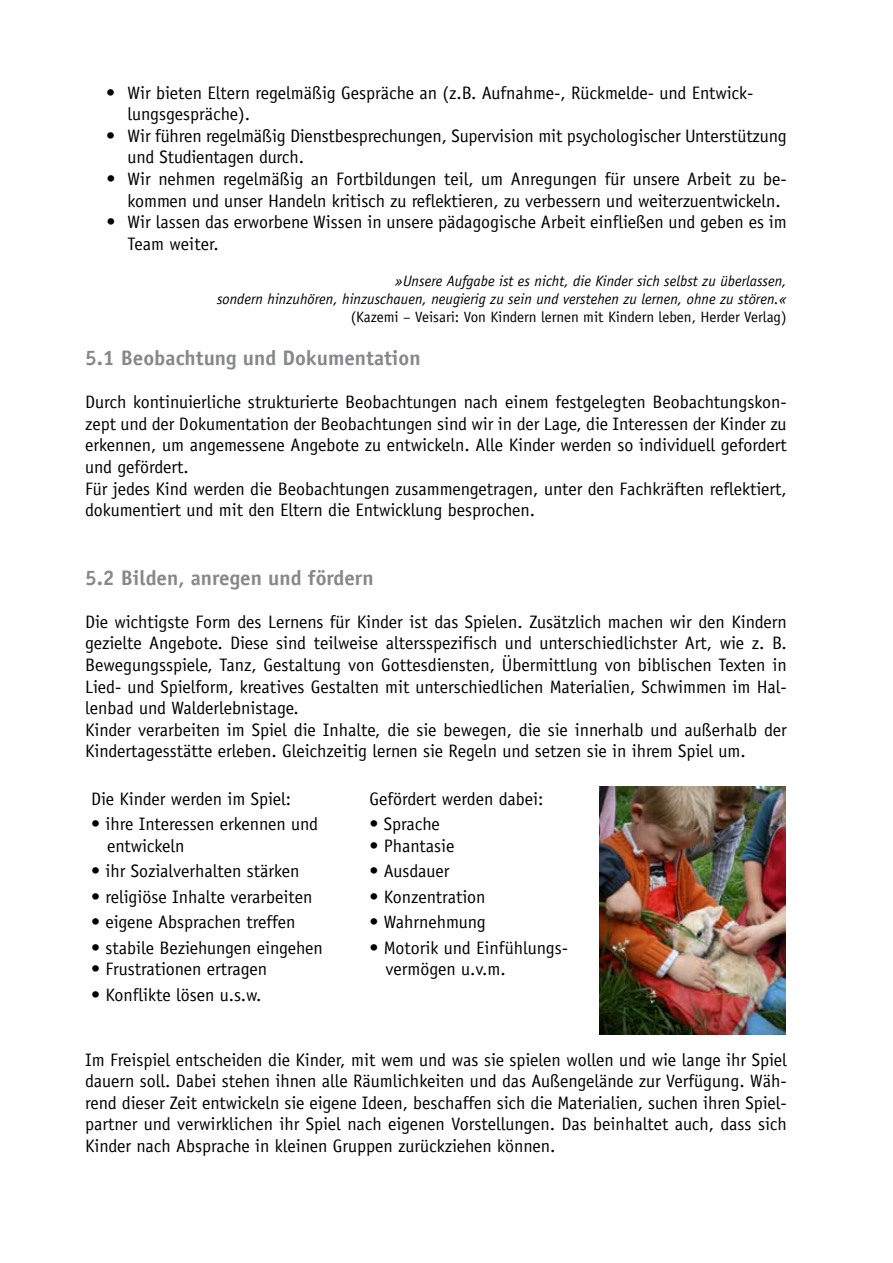
<style>
.page{position:relative;width:893px;height:1263px;background:#fff}
.page>*{position:absolute;margin:0;border:0;box-sizing:border-box;transform-origin:0 0}
.t1{font:700 21px "Officina Sans";color:#87888a}
.t2{font:18px/21.6px "Officina Sans";color:#000}
.t3{font:italic 15px/18px "Officina Sans";color:#000;text-align:right}
.t4{font:15px "Officina Sans";color:#000}
</style>
<div class="page">
<img style="left:599px;top:786px;width:187px;height:249px">
<p class="t2" style="left:128px;top:82px;width:627px;text-indent:-21px">• Wir bieten Eltern regelmäßig Gespräche an (z.B. Aufnahme-, Rückmelde- und Entwick&shy;lungsgespräche).</p>
<p class="t2" style="left:128px;top:125px;width:661px;text-indent:-21px">• Wir führen regelmäßig Dienstbesprechungen, Supervision mit psychologischer Unterstützung und Studientagen durch.</p>
<p class="t2" style="left:128px;top:168px;width:661px;text-indent:-21px">• Wir nehmen regelmäßig an Fortbildungen teil, um Anregungen für unsere Arbeit zu be&shy;kommen und unser Handeln kritisch zu reflektieren, zu verbessern und weiterzuentwickeln.</p>
<p class="t2" style="left:128px;top:211px;width:661px;text-indent:-21px">• Wir lassen das erworbene Wissen in unsere pädagogische Arbeit einfließen und geben es im<br>Team weiter.</p>
<p class="t3" style="left:217px;top:272px;width:571px">»Unsere Aufgabe ist es nicht, die Kinder sich selbst zu überlassen,<br>sondern hinzuhören, hinzuschauen, neugierig zu sein und verstehen zu lernen, ohne zu stören.«</p>
<p class="t4" style="left:351px;top:307px;width:437px">(Kazemi – Veisari: Von Kindern lernen mit Kindern leben, Herder Verlag)</p>
<p class="t1" style="left:85px;top:345px;width:337px">5.1 Beobachtung und Dokumentation</p>
<p class="t2" style="left:85px;top:391px;width:703px">Durch kontinuierliche strukturierte Beobachtungen nach einem festgelegten Beobachtungskon&shy;zept und der Dokumentation der Beobachtungen sind wir in der Lage, die Interessen der Kinder zu erkennen, um angemessene Angebote zu entwickeln. Alle Kinder werden so individuell gefordert und gefördert.<br>Für jedes Kind werden die Beobachtungen zusammengetragen, unter den Fachkräften reflektiert, dokumentiert und mit den Eltern die Entwicklung besprochen.</p>
<p class="t1" style="left:85px;top:564px;width:290px">5.2 Bilden, anregen und fördern</p>
<p class="t2" style="left:85px;top:611px;width:703px">Die wichtigste Form des Lernens für Kinder ist das Spielen. Zusätzlich machen wir den Kindern gezielte Angebote. Diese sind teilweise altersspezifisch und unterschiedlichster Art, wie z. B.<br>Bewegungsspiele, Tanz, Gestaltung von Gottesdiensten, Übermittlung von biblischen Texten in Lied- und Spielform, kreatives Gestalten mit unterschiedlichen Materialien, Schwimmen im Hal&shy;lenbad und Walderlebnistage.<br>Kinder verarbeiten im Spiel die Inhalte, die sie bewegen, die sie innerhalb und außerhalb der Kindertagesstätte erleben. Gleichzeitig lernen sie Regeln und setzen sie in ihrem Spiel um.</p>
<p class="t2" style="left:91px;top:788px;width:202px">Die Kinder werden im Spiel:</p>
<p class="t2" style="left:370px;top:788px;width:175px">Gefördert werden dabei:</p>
<p class="t2" style="left:107px;top:813px;width:213px;text-indent:-16px">• ihre Interessen erkennen und entwickeln</p>
<p class="t2" style="left:370px;top:813px;width:72px">• Sprache</p>
<p class="t2" style="left:370px;top:835px;width:86px">• Phantasie</p>
<p class="t2" style="left:91px;top:860px;width:210px">• ihr Sozialverhalten stärken</p>
<p class="t2" style="left:370px;top:860px;width:82px">• Ausdauer</p>
<p class="t2" style="left:91px;top:886px;width:223px">• religiöse Inhalte verarbeiten</p>
<p class="t2" style="left:370px;top:886px;width:117px">• Konzentration</p>
<p class="t2" style="left:91px;top:911px;width:206px">• eigene Absprachen treffen</p>
<p class="t2" style="left:370px;top:911px;width:118px">• Wahrnehmung</p>
<p class="t2" style="left:91px;top:937px;width:233px">• stabile Beziehungen eingehen</p>
<p class="t2" style="left:91px;top:958px;width:178px">• Frustrationen ertragen</p>
<p class="t2" style="left:386px;top:937px;width:184px;text-indent:-16px">• Motorik und Einfühlungs&shy;vermögen u.v.m.</p>
<p class="t2" style="left:91px;top:984px;width:172px">• Konflikte lösen u.s.w.</p>
<p class="t2" style="left:85px;top:1049px;width:703px;text-align:justify">Im Freispiel entscheiden die Kinder, mit wem und was sie spielen wollen und wie lange ihr Spiel dauern soll. Dabei stehen ihnen alle Räumlichkeiten und das Außengelände zur Verfügung. Wäh&shy;rend dieser Zeit entwickeln sie eigene Ideen, beschaffen sich die Materialien, suchen ihren Spiel&shy;partner und verwirklichen ihr Spiel nach eigenen Vorstellungen. Das beinhaltet auch, dass sich Kinder nach Absprache in kleinen Gruppen zurückziehen können.</p>
</div>
